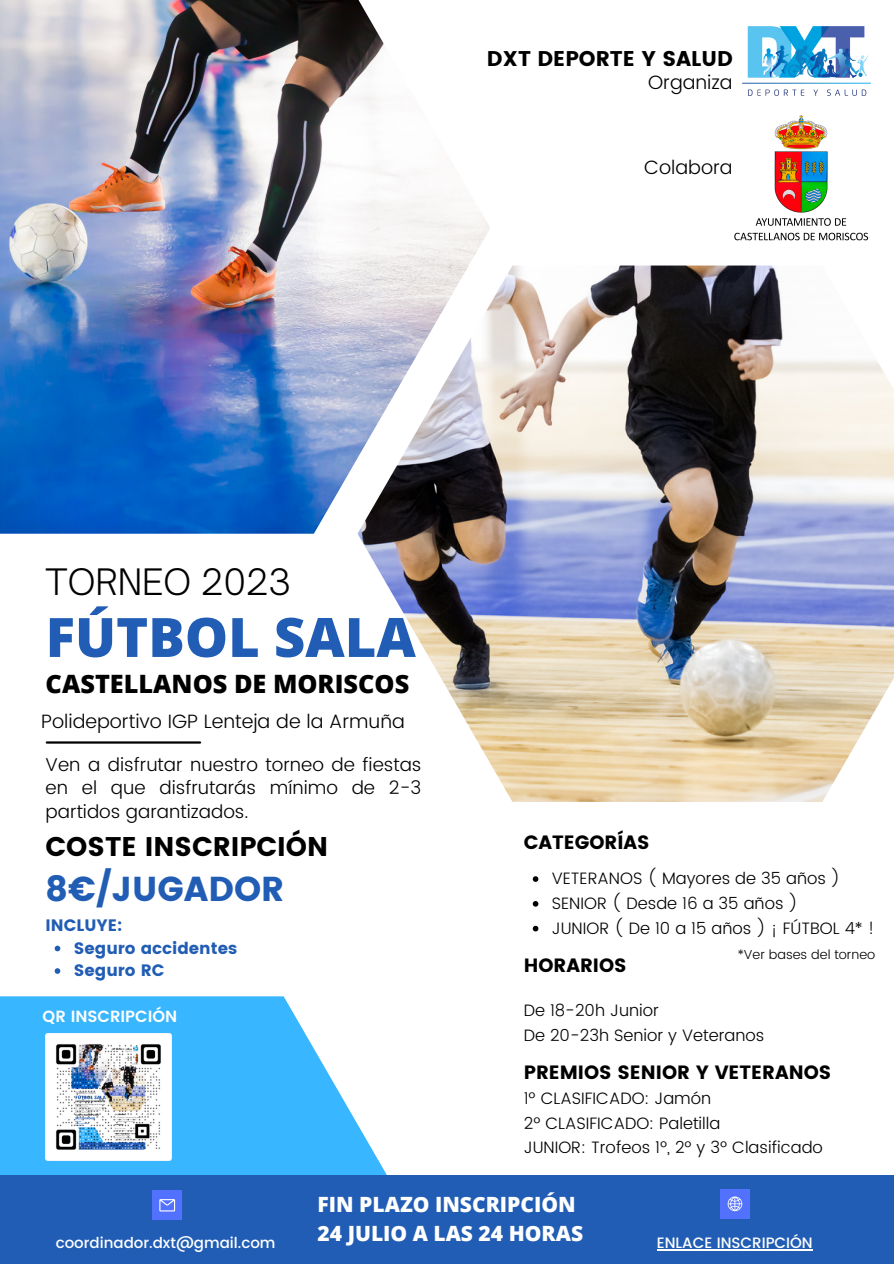
<style>
.page{position:relative;width:894px;height:1264px;background:#fff}
.page>*{position:absolute;margin:0;border:0;box-sizing:border-box;transform-origin:0 0}
.t1{font:800 54.3px "Open Sans";color:#215db4}
.t2{font:300 34.8px "Open Sauce One";color:#000}
.t3{font:34.5px "Poppins";color:#215db4}
.t4{font:27px "Poppins";color:#000}
.t5{font:800 25.35px "Open Sans";color:#000}
.t6{font:21.3px "Poppins";color:#000}
.t7{font:800 21px "Open Sans";color:#fff}
.t8{font:300 19.35px "Poppins";color:#000}
.t9{font:19.2px "Poppins";color:#000}
.t10{font:300 18.45px/23.7px "Poppins";color:#000;text-align:justify}
.t11{font:300 16.5px "Poppins";color:#000}
.t12{font:16.5px "Poppins";color:#215db4}
.t13{font:600 16.2px "Poppins";color:#fff}
.t14{font:500 15px "Poppins";color:#fff}
.t15{font:300 12.9px "Poppins";color:#000}
</style>
<div class="page">
<img style="left:0;top:0;width:490px;height:533px">
<img style="left:357px;top:265px;width:536px;height:537px">
<svg style="left:0;top:996px;width:387px;height:179px;fill:#38b6ff"></svg>
<div style="left:0;top:1175px;width:893px;height:88px;background:#215db4"></div>
<hr style="left:47px;top:741px;width:153px;height:2px;background:#000">
<div style="left:152px;top:1190px;width:30px;height:29px;background:#5271ff"></div>
<svg style="left:159px;top:1199px;width:16px;height:12px"></svg>
<div style="left:720px;top:1189px;width:29px;height:29px;background:#5271ff"></div>
<svg style="left:727px;top:1196px;width:15px;height:15px"></svg>
<img style="left:742px;top:26px;width:128px;height:69px">
<img style="left:734px;top:115px;width:134px;height:126px">
<img style="left:46px;top:1033px;width:126px;height:127px">
<svg style="left:532px;top:876px;width:6px;height:5px"></svg>
<svg style="left:532px;top:901px;width:6px;height:5px"></svg>
<svg style="left:532px;top:925px;width:6px;height:6px"></svg>
<svg style="left:55px;top:945px;width:5px;height:6px"></svg>
<svg style="left:55px;top:968px;width:5px;height:5px"></svg>
<hr style="left:656px;top:1248px;width:156px;height:2px;background:#fff">
<p class="t6" style="left:486px;top:46px;width:247px">DXT DEPORTE Y SALUD</p>
<p class="t8" style="left:648px;top:71px;width:86px">Organiza</p>
<p class="t8" style="left:644px;top:156px;width:90px">Colabora</p>
<p class="t2" style="left:46px;top:560px;width:247px">TORNEO 2023</p>
<p class="t1" style="left:46px;top:599px;width:371px">FÚTBOL SALA</p>
<p class="t5" style="left:46px;top:665px;width:365px">CASTELLANOS DE MORISCOS</p>
<p class="t8" style="left:41px;top:710px;width:365px">Polideportivo IGP Lenteja de la Armuña</p>
<p class="t10" style="left:46px;top:752px;width:377px">Ven a disfrutar nuestro torneo de fiestas en el que disfrutarás mínimo de 2-3 partidos garantizados.</p>
<p class="t4" style="left:46px;top:830px;width:284px">COSTE INSCRIPCIÓN</p>
<p class="t3" style="left:46px;top:868px;width:240px">8€/JUGADOR</p>
<p class="t12" style="left:46px;top:915px;width:78px">INCLUYE:</p>
<p class="t12" style="left:74px;top:938px;width:165px">Seguro accidentes</p>
<p class="t12" style="left:74px;top:960px;width:92px">Seguro RC</p>
<p class="t13" style="left:43px;top:1007px;width:136px">QR INSCRIPCIÓN</p>
<p class="t9" style="left:523px;top:831px;width:127px">CATEGORÍAS</p>
<p class="t11" style="left:551px;top:868px;width:290px">VETERANOS ( Mayores de 35 años )</p>
<p class="t11" style="left:551px;top:893px;width:248px">SENIOR ( Desde 16 a 35 años )</p>
<p class="t11" style="left:551px;top:918px;width:324px">JUNIOR ( De 10 a 15 años ) ¡ FÚTBOL 4* !</p>
<p class="t15" style="left:737px;top:947px;width:139px">*Ver bases del torneo</p>
<p class="t9" style="left:523px;top:954px;width:104px">HORARIOS</p>
<p class="t11" style="left:523px;top:1000px;width:137px">De 18-20h Junior</p>
<p class="t11" style="left:523px;top:1025px;width:242px">De 20-23h Senior y Veteranos</p>
<p class="t9" style="left:523px;top:1061px;width:309px">PREMIOS SENIOR Y VETERANOS</p>
<p class="t11" style="left:523px;top:1088px;width:189px">1º CLASIFICADO: Jamón</p>
<p class="t11" style="left:523px;top:1113px;width:198px">2º CLASIFICADO: Paletilla</p>
<p class="t11" style="left:523px;top:1137px;width:300px">JUNIOR: Trofeos 1º, 2º y 3º Clasificado</p>
<p class="t7" style="left:317px;top:1189px;width:259px">FIN PLAZO INSCRIPCIÓN</p>
<p class="t7" style="left:317px;top:1218px;width:267px">24 JULIO A LAS 24 HORAS</p>
<p class="t14" style="left:56px;top:1233px;width:221px">coordinador.dxt@gmail.com</p>
<p class="t14" style="left:656px;top:1233px;width:157px">ENLACE INSCRIPCIÓN</p>
</div>
